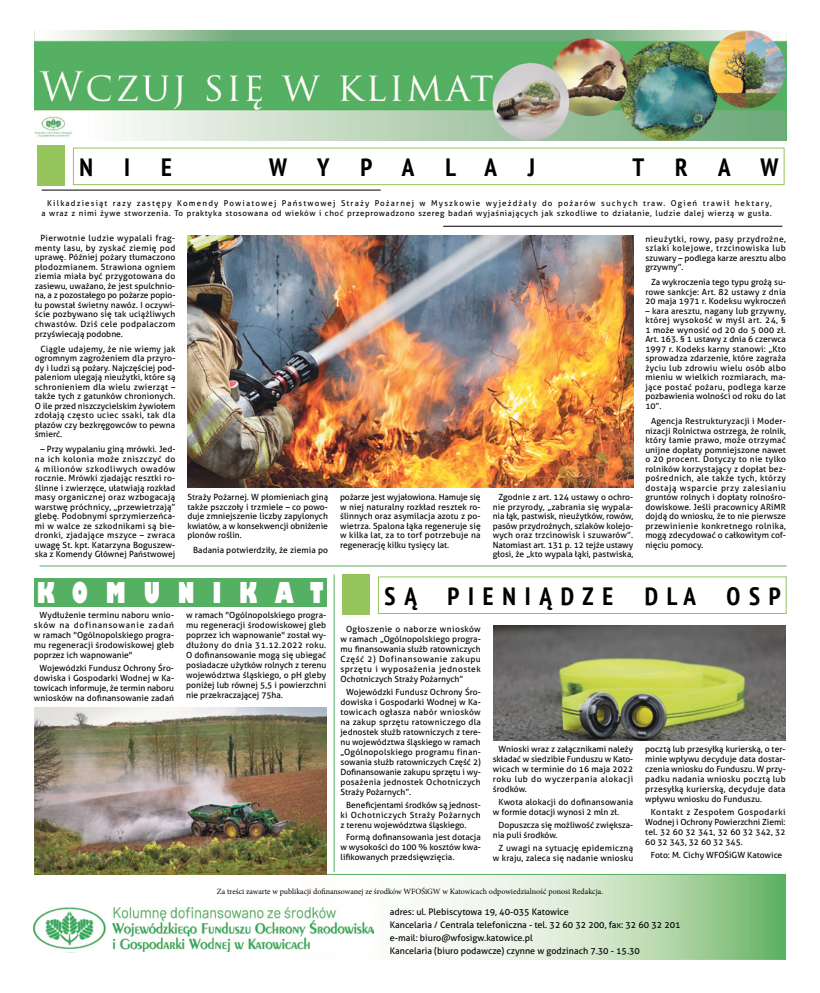
<style>
.page{position:relative;width:820px;height:993px;background:#fff}
.page>*{position:absolute;margin:0;border:0;box-sizing:border-box;transform-origin:0 0}
.t1{font:800 condensed 28px "Gill Sans";letter-spacing:.63em;color:#fff}
.t2{font:700 condensed 25px "PT Sans";letter-spacing:.35em;color:#000}
.t3{font:700 condensed 25px "PT Sans";letter-spacing:1.22em;color:#000}
.t4{font:9px/12.7px "Aller";color:#000}
.t5{font:8.5px/9.5px "Aller";color:#000;text-align:justify}
.t6{font:8px/10px "Aller";letter-spacing:.07em;color:#000;text-align:right}
.t7{font:8px "Minion Pro";color:#000}
.s1{font-size:8.7px}
</style>
<div class="page">
<hr style="left:34px;top:59px;width:751px;height:2px;background:#000">
<div style="left:73px;top:147px;width:711px;height:38px;border:1px solid #96c45d"></div>
<div style="left:37px;top:146px;width:28px;height:40px;background:#96c45d"></div>
<hr style="left:42px;top:189px;width:338px;height:1px;background:#000">
<hr style="left:443px;top:226px;width:339px;height:1px;background:#000">
<div style="left:342px;top:574px;width:27px;height:41px;background:#96c45d"></div>
<img style="left:35px;top:30px;width:751px;height:110px">
<img style="left:34px;top:874px;width:751px;height:85px">
<hr style="left:34px;top:873px;width:751px;height:1px;background:#55b063">
<img style="left:34px;top:907px;width:339px;height:43px">
<div style="left:34px;top:577px;width:292px;height:29px;background:#55b063"></div>
<hr style="left:334px;top:574px;width:1px;height:297px;background:#55b063">
<hr style="left:39px;top:565px;width:747px;height:1px;background:#55b063">
<img style="left:187px;top:235px;width:446px;height:253px">
<img style="left:35px;top:707px;width:291px;height:167px">
<img style="left:493px;top:625px;width:292px;height:115px">
<h2 class="t2" style="left:80px;top:150px;width:94px">NIE</h2>
<h2 class="t3" style="left:269px;top:150px;width:267px">WYPALAJ</h2>
<h2 class="t2" style="left:632px;top:150px;width:147px">TRAW</h2>
<p class="t6" style="left:42px;top:198px;width:731px">Kilkadziesiąt razy zastępy Komendy Powiatowej Państwowej Straży Pożarnej w Myszkowie wyjeżdżały do pożarów suchych traw. Ogień trawił hektary, a wraz z nimi żywe stworzenia. To praktyka stosowana od wieków i choć przeprowadzono szereg badań wyjaśniających jak szkodliwe to działanie, ludzie dalej wierzą w gusła.</p>
<p class="t5" style="left:35px;top:233px;width:142px;text-indent:6px">Pierwotnie ludzie wypalali frag&shy;menty lasu, by zyskać ziemię pod uprawę. Później pożary tłumaczono płodozmianem. Strawiona ogniem ziemia miała być przygotowana do zasiewu, uważano, że jest spulchnio&shy;na, a z pozostałego po pożarze popio&shy;łu powstał świetny nawóz. I oczywi&shy;ście pozbywano się tak uciążliwych chwastów. Dziś cele podpalaczom przyświecają podobne.</p>
<p class="t5" style="left:35px;top:344px;width:142px;text-indent:6px">Ciągle udajemy, że nie wiemy jak ogromnym zagrożeniem dla przyro&shy;dy i ludzi są pożary. Najczęściej pod&shy;paleniom ulegają nieużytki, które są schronieniem dla wielu zwierząt – także tych z gatunków chronionych.<br>O ile przed niszczycielskim żywiołem zdołają często uciec ssaki, tak dla płazów czy bezkręgowców to pewna śmierć.</p>
<p class="t5" style="left:35px;top:444px;width:142px;text-indent:6px">– Przy wypalaniu giną mrówki. Jed&shy;na ich kolonia może zniszczyć do 4 milionów szkodliwych owadów rocznie. Mrówki zjadając resztki ro&shy;ślinne i zwierzęce, ułatwiają rozkład masy organicznej oraz wzbogacają warstwę próchnicy, „przewietrzają” glebę. Podobnymi sprzymierzeńca&shy;mi w walce ze szkodnikami są bie&shy;dronki, zjadające mszyce – zwraca uwagę St. kpt. Katarzyna Boguszew&shy;ska z Komendy Głównej Państwowej</p>
<p class="t5" style="left:187px;top:492px;width:142px">Straży Pożarnej. W płomieniach giną także pszczoły i trzmiele – co powo&shy;duje zmniejszenie liczby zapylonych kwiatów, a w konsekwencji obniżenie plonów roślin.</p>
<p class="t5" style="left:193px;top:545px;width:136px">Badania potwierdziły, że ziemia po</p>
<h1 class="t1" style="left:37px;top:574px;width:288px">KOMUNIKAT</h1>
<p class="t5" style="left:34px;top:610px;width:142px;line-height:10px;text-indent:6px">Wydłużenie terminu naboru wnio&shy;sków na dofinansowanie zadań w ramach "Ogólnopolskiego progra&shy;mu regeneracji środowiskowej gleb poprzez ich wapnowanie"</p>
<p class="t5" style="left:34px;top:662px;width:142px;line-height:10px;text-indent:6px">Wojewódzki Fundusz Ochrony Śro&shy;dowiska i Gospodarki Wodnej w Ka&shy;towicach informuje, że termin naboru wniosków na dofinansowanie zadań</p>
<p class="t5" style="left:186px;top:610px;width:142px;line-height:10px">w ramach "Ogólnopolskiego progra&shy;mu regeneracji środowiskowej gleb poprzez ich wapnowanie" został wy&shy;dłużony do dnia 31.12.2022 roku.<br>O dofinansowanie mogą się ubiegać posiadacze użytków rolnych z terenu województwa śląskiego, o pH gleby poniżej lub równej 5,5 i powierzchni nie przekraczającej 75ha.</p>
<p class="t5" style="left:340px;top:492px;width:142px">pożarze jest wyjałowiona. Hamuje się w niej naturalny rozkład resztek ro&shy;ślinnych oraz asymilacja azotu z po&shy;wietrza. Spalona łąka regeneruje się w kilka lat, za to torf potrzebuje na regenerację kilku tysięcy lat.</p>
<p class="t5" style="left:492px;top:492px;width:142px;text-indent:6px">Zgodnie z art. 124 ustawy o ochro&shy;nie przyrody, „zabrania się wypala&shy;nia łąk, pastwisk, nieużytków, rowów, pasów przydrożnych, szlaków kolejo&shy;wych oraz trzcinowisk i szuwarów”.<br>Natomiast art. 131 p. 12 tejże ustawy głosi, że „kto wypala łąki, pastwiska,</p>
<p class="t5" style="left:645px;top:234px;width:142px">nieużytki, rowy, pasy przydrożne, szlaki kolejowe, trzcinowiska lub szuwary – podlega karze aresztu albo grzywny”.</p>
<p class="t5" style="left:645px;top:277px;width:142px;text-indent:6px">Za wykroczenia tego typu grożą su&shy;rowe sankcje: Art. 82 ustawy z dnia 20 maja 1971 r. Kodeksu wykroczeń</p>
<p class="t5" style="left:645px;top:306px;width:142px">– kara aresztu, nagany lub grzywny, której wysokość w myśl art. 24, § 1 może wynosić od 20 do 5 000 zł.<br>Art. 163. § 1 ustawy z dnia 6 czerwca 1997 r. Kodeks karny stanowi: „Kto sprowadza zdarzenie, które zagraża życiu lub zdrowiu wielu osób albo mieniu w wielkich rozmiarach, ma&shy;jące postać pożaru, podlega karze pozbawienia wolności od roku do lat 10”.</p>
<p class="t5" style="left:645px;top:416px;width:142px;text-indent:6px">Agencja Restrukturyzacji i Moder&shy;nizacji Rolnictwa ostrzega, że rolnik, który łamie prawo, może otrzymać unijne dopłaty pomniejszone nawet o 20 procent. Dotyczy to nie tylko rolników korzystający z dopłat bez&shy;pośrednich, ale także tych, którzy dostają wsparcie przy zalesianiu gruntów rolnych i dopłaty rolnośro&shy;dowiskowe. Jeśli pracownicy ARiMR dojdą do wniosku, że to nie pierwsze przewinienie konkretnego rolnika, mogą zdecydować o całkowitym cof&shy;nięciu pomocy.</p>
<h2 class="t2" style="left:384px;top:579px;width:230px">SĄ PIENIĄDZE</h2>
<h2 class="t2" style="left:644px;top:579px;width:137px">DLA OSP</h2>
<p class="t5" style="left:340px;top:623px;width:142px;line-height:10px;text-indent:6px">Ogłoszenie o naborze wniosków w ramach „Ogólnopolskiego progra&shy;mu finansowania służb ratowniczych Część 2) Dofinansowanie zakupu sprzętu i wyposażenia jednostek Ochotniczych Straży Pożarnych”</p>
<p class="t5" style="left:340px;top:686px;width:142px;line-height:10px;text-indent:6px">Wojewódzki Fundusz Ochrony Śro&shy;dowiska i Gospodarki Wodnej w Ka&shy;towicach ogłasza nabór wniosków na zakup sprzętu ratowniczego dla jednostek służb ratowniczych z tere&shy;nu województwa śląskiego w ramach „Ogólnopolskiego programu finan&shy;sowania służb ratowniczych Część 2)<br>Dofinansowanie zakupu sprzętu i wy&shy;posażenia jednostek Ochotniczych Straży Pożarnych”.</p>
<p class="t5" style="left:340px;top:799px;width:142px;line-height:10px;text-indent:6px">Beneficjentami środków są jednost&shy;ki Ochotniczych Straży Pożarnych z terenu województwa śląskiego.</p>
<p class="t5" style="left:340px;top:832px;width:142px;line-height:10px;text-indent:6px">Formą dofinansowania jest dotacja w wysokości do 100 % kosztów kwa&shy;lifikowanych przedsięwzięcia.</p>
<p class="t5" style="left:492px;top:743px;width:142px;line-height:10px;text-indent:6px">Wnioski wraz z załącznikami należy składać w siedzibie Funduszu w Kato&shy;wicach w terminie do 16 maja 2022 roku lub do wyczerpania alokacji środków.</p>
<p class="t5" style="left:492px;top:796px;width:142px;line-height:10px;text-indent:6px">Kwota alokacji do dofinansowania w formie dotacji wynosi 2 mln zł.</p>
<p class="t5" style="left:492px;top:819px;width:142px;line-height:10px;text-indent:6px">Dopuszcza się możliwość zwiększa&shy;nia puli środków.</p>
<p class="t5" style="left:492px;top:842px;width:142px;line-height:10px;text-align:right">Z uwagi na sytuację epidemiczną w kraju, zaleca się nadanie wniosku</p>
<p class="t5" style="left:645px;top:743px;width:142px;line-height:10px">pocztą lub przesyłką kurierską, o ter&shy;minie wpływu decyduje data dostar&shy;czenia wniosku do Funduszu. W przy&shy;padku nadania wniosku pocztą lub przesyłką kurierską, decyduje data wpływu wniosku do Funduszu.</p>
<p class="t5" style="left:645px;top:806px;width:142px;line-height:10px;text-indent:6px">Kontakt z Zespołem Gospodarki Wodnej i Ochrony Powierzchni Ziemi: tel. 32 60 32 341, 32 60 32 342, 32<br>60 32 343, 32 60 32 345.</p>
<p class="t5" style="left:650px;top:849px;width:133px">Foto: M. Cichy WFOŚiGW Katowice</p>
<p class="t7" style="left:217px;top:885px;width:388px">Za treści zawarte w publikacji dofinansowanej ze środków WFOŚiGW w Katowicach odpowiedzialność ponosi Redakcja<span class="s1">.</span></p>
<p class="t4" style="left:389px;top:905px;width:292px">adres: ul. Plebiscytowa 19, 40-035 Katowice<br>Kancelaria / Centrala telefoniczna - tel. 32 60 32 200, fax: 32 60 32 201 e-mail: biuro@wfosigw.katowice.pl<br>Kancelaria (biuro podawcze) czynne w godzinach 7.30 - 15.30</p>
</div>
